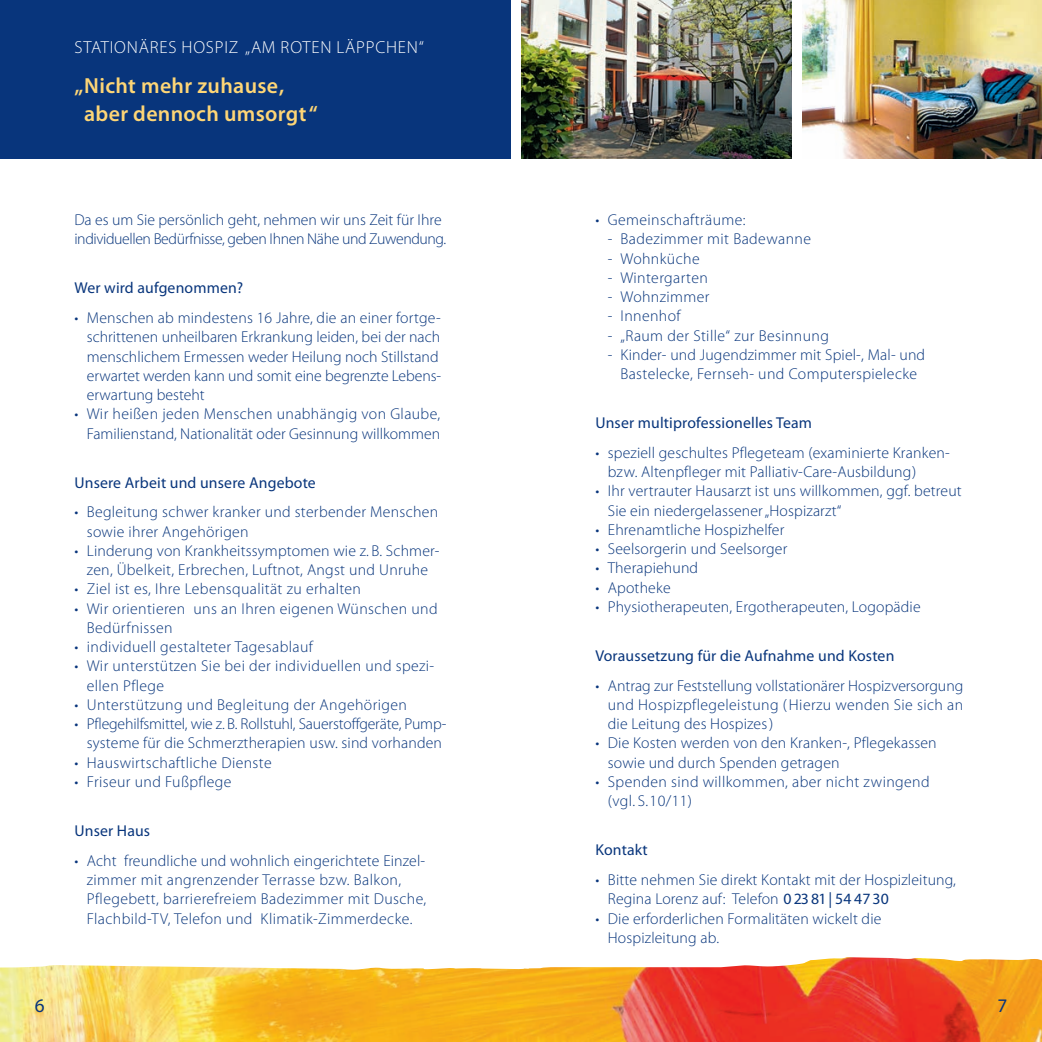
<style>
.page{position:relative;width:1042px;height:1042px;background:#fff}
.page>*{position:absolute;margin:0;border:0;box-sizing:border-box;transform-origin:0 0}
.t1{font:600 21.88px/28px "Myriad Pro";letter-spacing:.015em;color:#fed676}
.t2{font:19.25px "Myriad Pro";color:#08357c}
.t3{font:300 17.5px "Myriad Pro";letter-spacing:.045em;color:#fff}
.t4{font:300 15.75px/19.2px "Myriad Pro";letter-spacing:.01em;color:#08357c}
.t5{font:15.75px "Myriad Pro";letter-spacing:.01em;color:#08357c}
.t6{font:300 15.75px/19.2px "Myriad Pro";letter-spacing:-.01em;color:#08357c;text-align:center}
.t7{font:300 15.75px/19.2px "Myriad Pro";letter-spacing:-.025em;color:#08357c}
.s1{font-weight:400}
</style>
<div class="page">
<img style="left:521px;top:0;width:271px;height:159px">
<img style="left:802px;top:0;width:240px;height:159px">
<div style="left:0;top:0;width:511px;height:159px;background:#08357c"></div>
<img style="left:0;top:957px;width:1042px;height:85px">
<p class="t3" style="left:75px;top:37px;width:18px">Stati</p>
<p class="t3" style="left:114px;top:37px;width:24px">onäres</p>
<p class="t3" style="left:181px;top:37px;width:34px">Hospiz</p>
<p class="t3" style="left:245px;top:37px;width:68px">„Am Roten</p>
<p class="t3" style="left:337px;top:37px;width:20px">Läppchen</p>
<p class="t3" style="left:419px;top:37px;width:7px">“</p>
<h1 class="t1" style="left:84px;top:72px;width:235px;text-indent:-10px">„Nicht mehr zuhause, aber dennoch umsorgt“</h1>
<p class="t7" style="left:74px;top:211px;width:373px">Da es um Sie persönlich geht, nehmen wir uns Zeit für Ihre individuellen Bedürfnisse, geben Ihnen Nähe und Zuwendung.</p>
<p class="t5" style="left:74px;top:279px;width:170px">Wer wird aufgenommen?</p>
<p class="t4" style="left:87px;top:309px;width:356px;text-indent:-12px">• Menschen ab mindestens 16 Jahre, die an einer fortge&shy;schrittenen unheilbaren Erkrankung leiden, bei der nach menschlichem Ermessen weder Heilung noch Stillstand erwartet werden kann und somit eine begrenzte Lebens&shy;erwartung besteht</p>
<p class="t4" style="left:74px;top:405px;width:367px;text-align:right">• Wir heißen jeden Menschen unabhängig von Glaube,<br>Familienstand, Nationalität oder Gesinnung willkommen</p>
<p class="t5" style="left:74px;top:474px;width:243px">Unsere Arbeit und unsere Angebote</p>
<p class="t4" style="left:87px;top:503px;width:353px;text-indent:-12px">• Begleitung schwer kranker und sterbender Menschen sowie ihrer Angehörigen</p>
<p class="t4" style="left:74px;top:541px;width:367px;text-align:center">• Linderung von Krankheitssymptomen wie z. B. Schmer&shy;zen, Übelkeit, Erbrechen, Luftnot, Angst und Unruhe</p>
<p class="t4" style="left:74px;top:580px;width:288px">• Ziel ist es, Ihre Lebensqualität zu erhalten</p>
<p class="t4" style="left:87px;top:599px;width:352px;text-indent:-12px">• Wir orientieren uns an Ihren eigenen Wünschen und<br>Bedürfnissen</p>
<p class="t4" style="left:74px;top:637px;width:240px">• individuell gestalteter Tagesablauf</p>
<p class="t4" style="left:87px;top:657px;width:349px;text-indent:-12px">• Wir unterstützen Sie bei der individuellen und spezi&shy;ellen Pflege</p>
<p class="t4" style="left:74px;top:695px;width:334px">• Unterstützung und Begleitung der Angehörigen</p>
<p class="t6" style="left:74px;top:714px;width:373px">• Pflegehilfsmittel, wie z. B. Rollstuhl, Sauerstoffgeräte, Pump&shy;systeme für die Schmerztherapien usw. sind vorhanden</p>
<p class="t4" style="left:74px;top:753px;width:199px">• Hauswirtschaftliche Dienste</p>
<p class="t4" style="left:74px;top:772px;width:159px">• Friseur und Fußpflege</p>
<p class="t5" style="left:74px;top:822px;width:77px">Unser Haus</p>
<p class="t4" style="left:87px;top:851px;width:341px;text-indent:-12px">• Acht freundliche und wohnlich eingerichtete Einzel&shy;zimmer mit angrenzender Terrasse bzw. Balkon, Pflegebett, barrierefreiem Badezimmer mit Dusche, Flachbild-TV, Telefon und Klimatik-Zimmerdecke.</p>
<p class="t4" style="left:595px;top:211px;width:152px">• Gemeinschafträume:</p>
<p class="t4" style="left:608px;top:230px;width:204px">- Badezimmer mit Badewanne</p>
<p class="t4" style="left:608px;top:249px;width:93px">- Wohnküche</p>
<p class="t4" style="left:608px;top:268px;width:101px">- Wintergarten</p>
<p class="t4" style="left:608px;top:287px;width:103px">- Wohnzimmer</p>
<p class="t4" style="left:608px;top:307px;width:74px">- Innenhof</p>
<p class="t4" style="left:608px;top:326px;width:222px">- „Raum der Stille“ zur Besinnung</p>
<p class="t4" style="left:608px;top:345px;width:319px;text-align:center">- Kinder- und Jugendzimmer mit Spiel-, Mal- und<br>Bastelecke, Fernseh- und Computerspielecke</p>
<p class="t5" style="left:595px;top:414px;width:218px">Unser multiprofessionelles Team</p>
<p class="t4" style="left:608px;top:443px;width:343px;text-indent:-13px">• speziell geschultes Pflegeteam (examinierte Kranken&shy;bzw. Altenpfleger mit Palliativ-Care-Ausbildung)</p>
<p class="t4" style="left:608px;top:482px;width:355px;text-indent:-13px">• Ihr vertrauter Hausarzt ist uns willkommen, ggf. betreut<br>Sie ein niedergelassener „Hospizarzt“</p>
<p class="t4" style="left:595px;top:520px;width:191px">• Ehrenamtliche Hospizhelfer</p>
<p class="t4" style="left:595px;top:539px;width:193px">• Seelsorgerin und Seelsorger</p>
<p class="t4" style="left:595px;top:559px;width:104px">• Therapiehund</p>
<p class="t4" style="left:595px;top:578px;width:77px">• Apotheke</p>
<p class="t4" style="left:595px;top:597px;width:327px">• Physiotherapeuten, Ergotherapeuten, Logopädie</p>
<p class="t5" style="left:595px;top:647px;width:300px">Voraussetzung für die Aufnahme und Kosten</p>
<p class="t4" style="left:608px;top:676px;width:357px;text-align:justify;text-indent:-13px">• Antrag zur Feststellung vollstationärer Hospizversorgung und Hospizpflegeleistung (Hierzu wenden Sie sich an die Leitung des Hospizes)</p>
<p class="t4" style="left:608px;top:734px;width:330px;text-indent:-13px">• Die Kosten werden von den Kranken-, Pflegekassen sowie und durch Spenden getragen</p>
<p class="t4" style="left:608px;top:772px;width:323px;text-indent:-13px">• Spenden sind willkommen, aber nicht zwingend (vgl. S. 10/11)</p>
<p class="t5" style="left:595px;top:841px;width:54px">Kontakt</p>
<p class="t4" style="left:608px;top:870px;width:350px;text-indent:-13px">• Bitte nehmen Sie direkt Kontakt mit der Hospizleitung,<br>Regina Lorenz auf: Telefon <span class="s1">0 23 81| 54 47 30</span></p>
<p class="t4" style="left:608px;top:909px;width:275px;text-indent:-13px">• Die erforderlichen Formalitäten wickelt die<br>Hospizleitung ab.</p>
<p class="t2" style="left:35px;top:994px;width:11px">6</p>
<p class="t2" style="left:997px;top:994px;width:11px">7</p>
</div>
